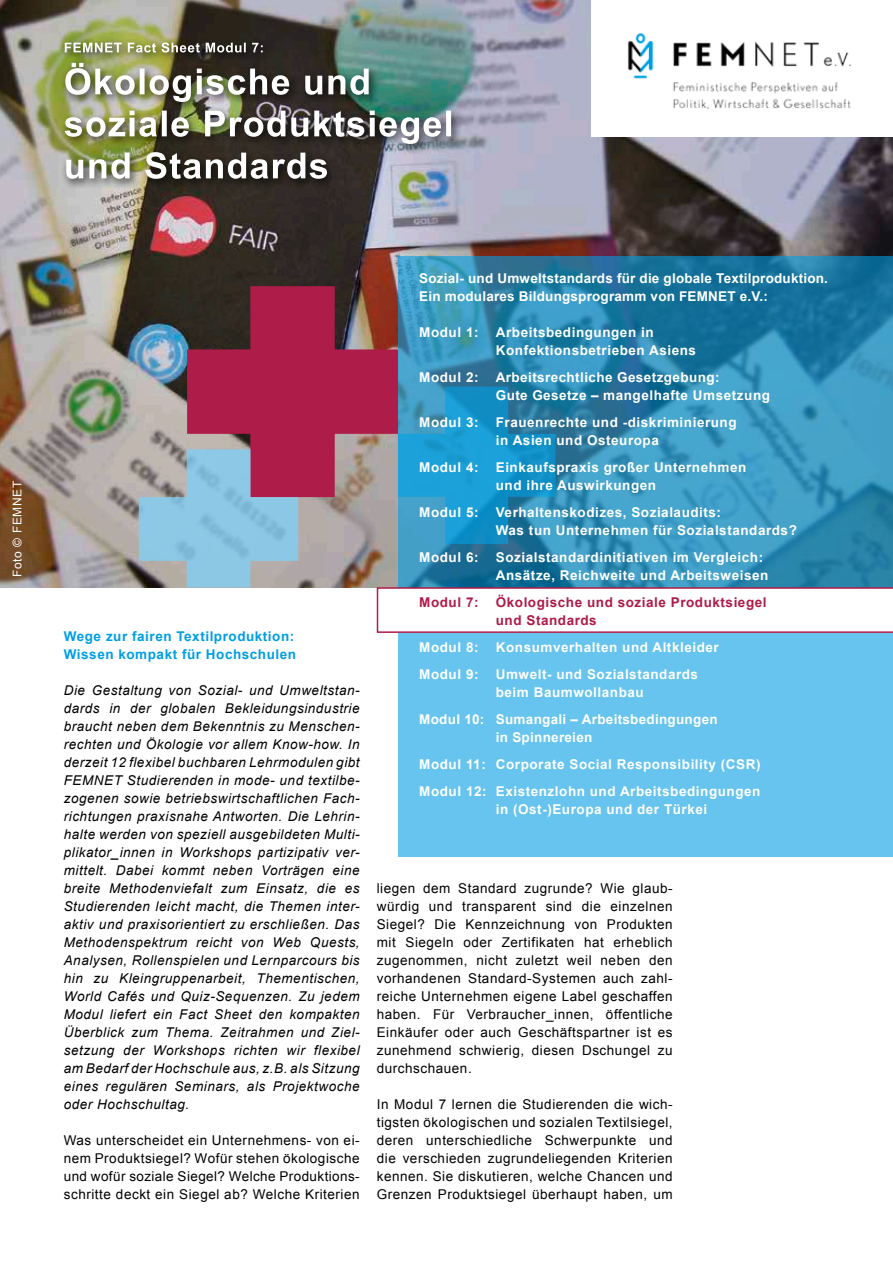
<style>
.page{position:relative;width:893px;height:1263px;background:#fff}
.page>*{position:absolute;margin:0;border:0;box-sizing:border-box;transform-origin:0 0}
.t1{font:italic 13.5px/18px "Arial";letter-spacing:.04em;color:#000;text-align:justify}
.t2{font:13.5px/18px "Arial";letter-spacing:.04em;color:#000;text-align:justify}
.t3{font:700 13.5px/18px "Arial";letter-spacing:.04em;color:#fff}
.t4{font:700 13.5px/18px "Arial";letter-spacing:.015em;color:#fff}
.t5{font:700 13.5px/18px "Arial";letter-spacing:.04em;color:#009ee3}
.t6{font:700 13.5px/18px "Arial";letter-spacing:.04em;color:#ae1c49}
.t7{font:700 13.5px/18px "Arial";letter-spacing:.02em;color:#fff}
.t8{font:12px "Arial";letter-spacing:.05em;color:#fff}
</style>
<div class="page">
<img style="left:0;top:0;width:893px;height:587px">
<div style="left:591px;top:0;width:302px;height:136px;background:#fff"></div>
<img style="left:628px;top:32px;width:224px;height:78px">
<svg style="left:398px;top:256px;width:495px;height:601px;background:#5ebbe4"></svg>
<svg style="left:139px;top:286px;width:754px;height:347px;background:#6890ae"></svg>
<div style="left:60px;top:38px;width:402px;height:152px;background:#000;opacity:.75"></div>
<img style="left:66px;top:152px;width:261px;height:27px">
<img style="left:65px;top:111px;width:386px;height:33px">
<img style="left:65px;top:63px;width:304px;height:39px">
<svg style="left:65px;top:43px;width:198px;height:10px"></svg>
<p class="t8" style="left:9px;top:577px;width:98px;rotate:-90deg">Foto © FEMNET</p>
<p class="t5" style="left:64px;top:628px;width:234px">Wege zur fairen Textilproduktion:<br>Wissen kompakt für Hochschulen</p>
<p class="t1" style="left:64px;top:681px;width:297px">Die Gestaltung von Sozial- und Umweltstan&shy;dards in der globalen Bekleidungsindustrie braucht neben dem Bekenntnis zu Menschen&shy;rechten und Ökologie vor allem Know-how. In derzeit 12 flexibel buchbaren Lehrmodulen gibt FEMNET Studierenden in mode- und textilbe&shy;zogenen sowie betriebswirtschaftlichen Fach&shy;richtungen praxisnahe Antworten. Die Lehrin&shy;halte werden von speziell ausgebildeten Multi&shy;plikator_innen in Workshops partizipativ ver&shy;mittelt. Dabei kommt neben Vorträgen eine breite Methodenviefalt zum Einsatz, die es Studierenden leicht macht, die Themen inter&shy;aktiv und praxisorientiert zu erschließen. Das Methodenspektrum reicht von Web Quests, Analysen, Rollenspielen und Lernparcours bis hin zu Kleingruppenarbeit, Thementischen, World Cafés und Quiz-Sequenzen. Zu jedem Modul liefert ein Fact Sheet den kompakten Überblick zum Thema. Zeitrahmen und Ziel&shy;setzung der Workshops richten wir flexibel am Bedarf der Hochschule aus, z.B. als Sitzung eines regulären Seminars, als Projektwoche oder Hochschultag.</p>
<p class="t2" style="left:64px;top:1131px;width:297px">Was unterscheidet ein Unternehmens- von ei&shy;nem Produktsiegel? Wofür stehen ökologische und wofür soziale Siegel? Welche Produktions&shy;schritte deckt ein Siegel ab? Welche Kriterien</p>
<p class="t4" style="left:419px;top:269px;width:410px">Sozial- und Umweltstandards für die globale Textilproduktion.<br>Ein modulares Bildungsprogramm von FEMNET e.V.:</p>
<p class="t3" style="left:419px;top:323px;width:61px">Modul 1:</p>
<p class="t3" style="left:496px;top:323px;width:202px">Arbeitsbedingungen in<br>Konfektionsbetrieben Asiens</p>
<p class="t3" style="left:419px;top:368px;width:61px">Modul 2:</p>
<p class="t3" style="left:496px;top:368px;width:276px">Arbeitsrechtliche Gesetzgebung:<br>Gute Gesetze – mangelhafte Umsetzung</p>
<p class="t3" style="left:419px;top:413px;width:61px">Modul 3:</p>
<p class="t3" style="left:496px;top:413px;width:242px">Frauenrechte und -diskriminierung in Asien und Osteuropa</p>
<p class="t3" style="left:419px;top:458px;width:61px">Modul 4:</p>
<p class="t3" style="left:496px;top:458px;width:252px">Einkaufspraxis großer Unternehmen und ihre Auswirkungen</p>
<p class="t3" style="left:419px;top:503px;width:61px">Modul 5:</p>
<p class="t3" style="left:496px;top:503px;width:303px">Verhaltenskodizes, Sozialaudits:<br>Was tun Unternehmen für Sozialstandards?</p>
<p class="t3" style="left:419px;top:548px;width:61px">Modul 6:</p>
<p class="t3" style="left:496px;top:548px;width:274px">Sozialstandardinitiativen im Vergleich:<br>Ansätze, Reichweite und Arbeitsweisen</p>
<p class="t6" style="left:419px;top:593px;width:61px">Modul 7:</p>
<p class="t6" style="left:496px;top:593px;width:272px">Ökologische und soziale Produktsiegel und Standards</p>
<p class="t3" style="left:419px;top:638px;width:61px">Modul 8:</p>
<p class="t3" style="left:496px;top:638px;width:224px">Konsumverhalten und Altkleider</p>
<p class="t3" style="left:419px;top:665px;width:61px">Modul 9:</p>
<p class="t3" style="left:496px;top:665px;width:204px">Umwelt- und Sozialstandards beim Baumwollanbau</p>
<p class="t7" style="left:496px;top:710px;width:223px;text-indent:-77px">Modul 10: Sumangali – Arbeitsbedingungen in Spinnereien</p>
<p class="t3" style="left:419px;top:751px;width:343px;line-height:27px">Modul 11: Corporate Social Responsibility (CSR)<br>Modul 12: Existenzlohn und Arbeitsbedingungen</p>
<p class="t3" style="left:496px;top:800px;width:213px">in (Ost-)Europa und der Türkei</p>
<p class="t2" style="left:377px;top:879px;width:297px">liegen dem Standard zugrunde? Wie glaub&shy;würdig und transparent sind die einzelnen Siegel? Die Kennzeichnung von Produkten mit Siegeln oder Zertifikaten hat erheblich zugenommen, nicht zuletzt weil neben den vorhandenen Standard-Systemen auch zahl&shy;reiche Unternehmen eigene Label geschaffen haben. Für Verbraucher_innen, öffentliche Einkäufer oder auch Geschäftspartner ist es zunehmend schwierig, diesen Dschungel zu durchschauen.</p>
<p class="t2" style="left:377px;top:1095px;width:297px">In Modul 7 lernen die Studierenden die wich&shy;tigsten ökologischen und sozialen Textilsiegel, deren unterschiedliche Schwerpunkte und die verschieden zugrundeliegenden Kriterien kennen. Sie diskutieren, welche Chancen und Grenzen Produktsiegel überhaupt haben, um</p>
</div>
